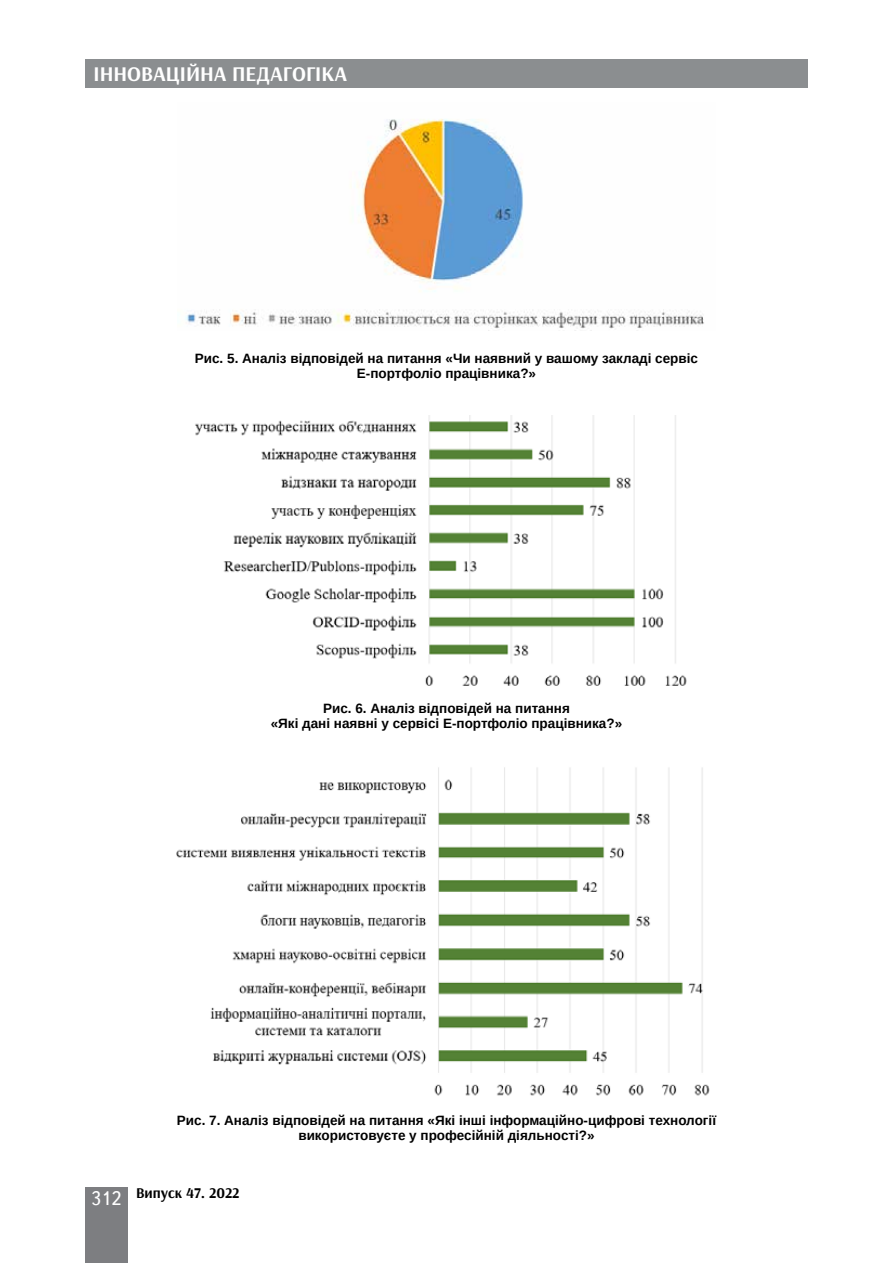
<style>
.page{position:relative;width:893px;height:1263px;background:#fff}
.page>*{position:absolute;margin:0;border:0;box-sizing:border-box;transform-origin:0 0}
.t1{font:700 21px "Arsenal";color:#fff}
.t2{font:700 15px "Arsenal";color:#000}
.t3{font:700 13.5px/15px "Arimo";color:#000;text-align:center}
.s1{font-family:"Ukrainian Text";font-weight:400;font-size:19.5px;color:#fff}
</style>
<div class="page">
<div style="left:85px;top:59px;width:723px;height:29px;background:#8b8e90"></div>
<div style="left:85px;top:1186px;width:43px;height:76px;background:#7d7e81"></div>
<img style="left:185px;top:119px;width:519px;height:212px">
<img style="left:195px;top:415px;width:492px;height:271px">
<img style="left:176px;top:767px;width:534px;height:329px">
<h1 class="t1" style="left:94px;top:61px;width:255px">ІННОВАЦІЙНА ПЕДАГОГІКА</h1>
<p class="t3" style="left:195px;top:351px;width:505px">Рис. 5. Аналіз відповідей на питання «Чи наявний у вашому закладі сервіс<br>Е-портфоліо працівника?»</p>
<p class="t3" style="left:271px;top:701px;width:353px">Рис. 6. Аналіз відповідей на питання<br>«Які дані наявні у сервісі Е-портфоліо працівника?»</p>
<p class="t3" style="left:177px;top:1113px;width:541px">Рис. 7. Аналіз відповідей на питання «Які інші інформаційно-цифрові технології використовуєте у професійній діяльності?»</p>
<p class="t2" style="left:91px;top:1183px;width:150px"><span class="s1">312</span> Випуск 47. 2022</p>
</div>
